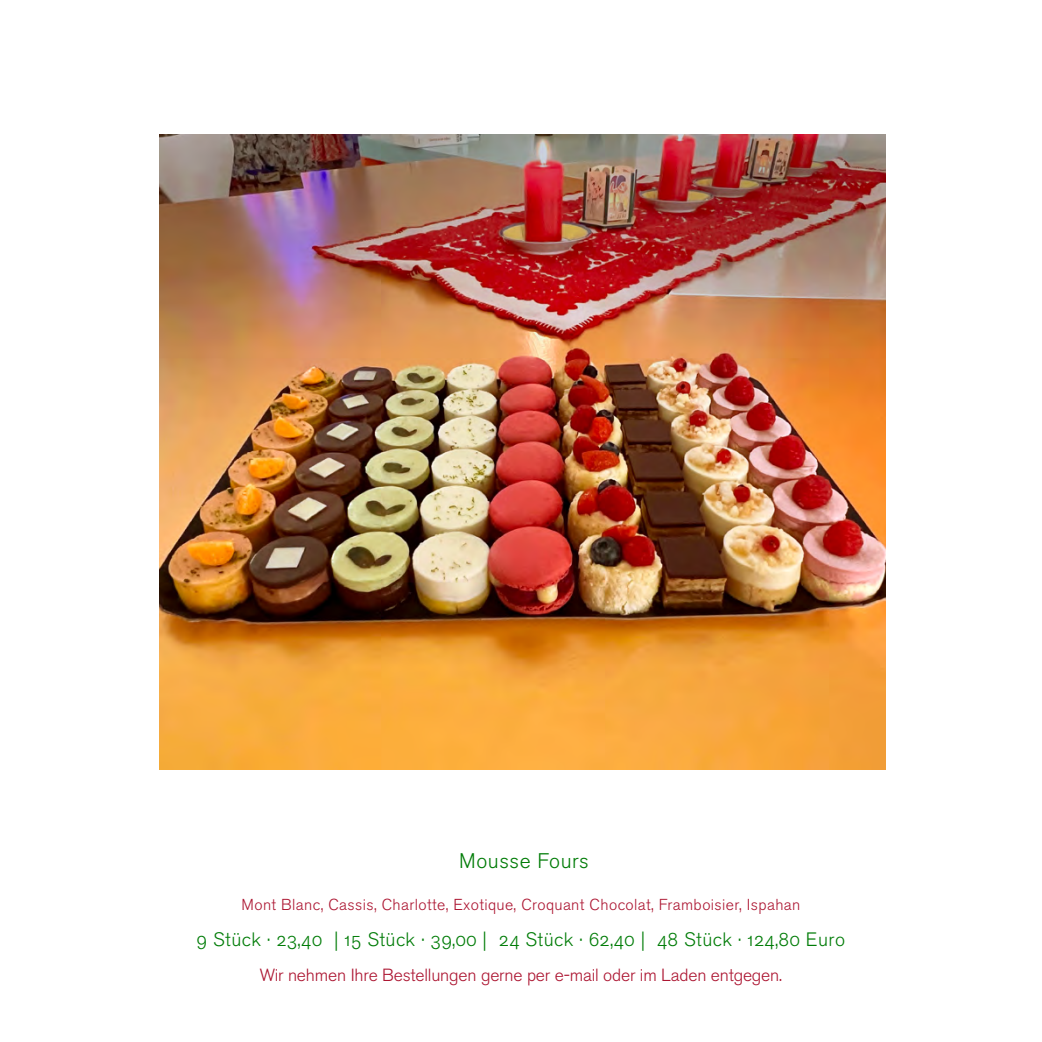
<style>
.page{position:relative;width:1042px;height:1042px;background:#fff}
.page>*{position:absolute;margin:0;border:0;box-sizing:border-box;transform-origin:0 0}
.t1{font:21px "Akzidenz Grotesk BE Light Os F";letter-spacing:.025em;color:#007c07}
.t2{font:19.25px "Akzidenz Grotesk BE Light Os F";letter-spacing:.025em;color:#007c07}
.t3{font:17.5px "Akzidenz Grotesk BE Light Os F";letter-spacing:-.01em;color:#ac1531}
.t4{font:15.75px "Akzidenz Grotesk BE Light Os F";letter-spacing:.025em;color:#ac1531}
</style>
<div class="page">
<img style="left:159px;top:135px;width:726px;height:635px">
<h1 class="t1" style="left:459px;top:849px;width:131px">Mousse Fours</h1>
<p class="t4" style="left:242px;top:896px;width:560px">Mont Blanc, Cassis, Charlotte, Exotique, Croquant Chocolat, Framboisier, Ispahan</p>
<p class="t2" style="left:197px;top:928px;width:649px">9 Stück · 23,40 | 15 Stück · 39,00 | 24 Stück · 62,40 | 48 Stück · 124,80 Euro</p>
<p class="t3" style="left:260px;top:965px;width:524px">Wir nehmen Ihre Bestellungen gerne per e-mail oder im Laden entgegen.</p>
</div>
